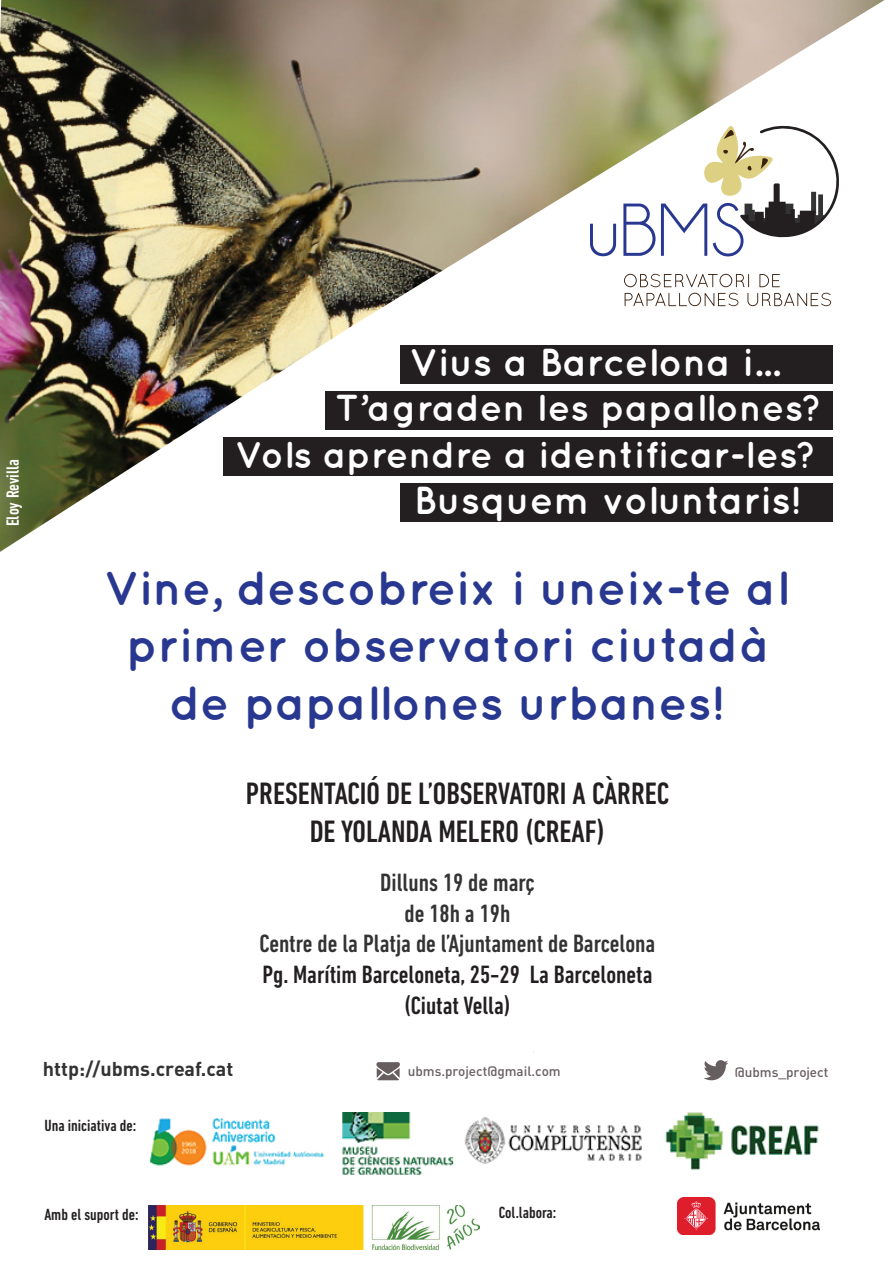
<style>
.page{position:relative;width:893px;height:1263px;background:#fff}
.page>*{position:absolute;margin:0;border:0;box-sizing:border-box;transform-origin:0 0}
.t1{font:700 48px/57.6px "Quicksand";color:#283890;text-align:center}
.t2{font:700 39px "Quicksand";color:#fff}
.t3{font:700 37.5px/47.4px "Quicksand";color:#fff;text-align:right}
.t4{font:500 condensed 31.5px/37.8px "DIN Next LT Pro";color:#231f20;text-align:center}
.t5{font:500 condensed 25.5px/30.6px "DIN Next LT Pro";color:#323332;text-align:center}
.t6{font:500 condensed 25.5px/30.6px "DIN Next LT Pro";color:#231f20;text-align:center}
.t7{font:700 19.8px "DIN Pro";color:#323332}
.t8{font:500 condensed 18px "DIN Next LT Pro";color:#fff}
.t9{font:500 condensed 16.5px "DIN Next LT Pro";color:#231f20}
.t10{font:500 13.5px "DIN Pro";color:#675e60}
</style>
<div class="page">
<img style="left:0;top:0;width:885px;height:552px">
<svg style="left:704px;top:1060px;width:24px;height:20px"></svg>
<svg style="left:376px;top:1062px;width:24px;height:18px"></svg>
<div style="left:400px;top:483px;width:433px;height:38px;background:#231f20"></div>
<div style="left:400px;top:346px;width:433px;height:38px;background:#231f20"></div>
<img style="left:149px;top:1205px;width:331px;height:45px">
<div style="left:326px;top:391px;width:507px;height:38px;background:#231f20"></div>
<div style="left:223px;top:438px;width:610px;height:38px;background:#231f20"></div>
<img style="left:150px;top:1113px;width:669px;height:62px">
<img style="left:677px;top:1198px;width:142px;height:36px">
<p class="t8" style="left:2px;top:526px;width:69px;rotate:-90deg">Eloy Revilla</p>
<p class="t2" style="left:410px;top:339px;width:372px">Vius a Barcelona i...</p>
<p class="t3" style="left:235px;top:382px;width:588px">T’agraden les papallones?<br>Vols aprendre a identificar-les?</p>
<p class="t2" style="left:414px;top:477px;width:388px">Busquem voluntaris!</p>
<p class="t1" style="left:104px;top:558px;width:686px">Vine, descobreix i uneix-te al primer observatori ciutadà de papallones urbanes!</p>
<p class="t4" style="left:246px;top:774px;width:424px">PRESENTACIÓ DE L’OBSERVATORI A CÀRREC<br>DE YOLANDA MELERO (CREAF)</p>
<p class="t5" style="left:259px;top:867px;width:397px">Dilluns 19 de març<br>de 18h a 19h<br>Centre de la Platja de l’Ajuntament de Barcelona</p>
<p class="t6" style="left:262px;top:959px;width:391px">Pg. Marítim Barceloneta, 25-29 La Barceloneta (Ciutat Vella)</p>
<p class="t7" style="left:43px;top:1052px;width:192px">http://ubms.creaf.cat</p>
<p class="t10" style="left:408px;top:1060px;width:154px">ubms.project@gmail.com</p>
<p class="t10" style="left:735px;top:1061px;width:95px">@ubms_project</p>
<p class="t9" style="left:44px;top:1116px;width:93px">Una iniciativa de:</p>
<p class="t9" style="left:44px;top:1205px;width:96px">Amb el suport de:</p>
<p class="t9" style="left:499px;top:1203px;width:59px">Col.labora:</p>
</div>
